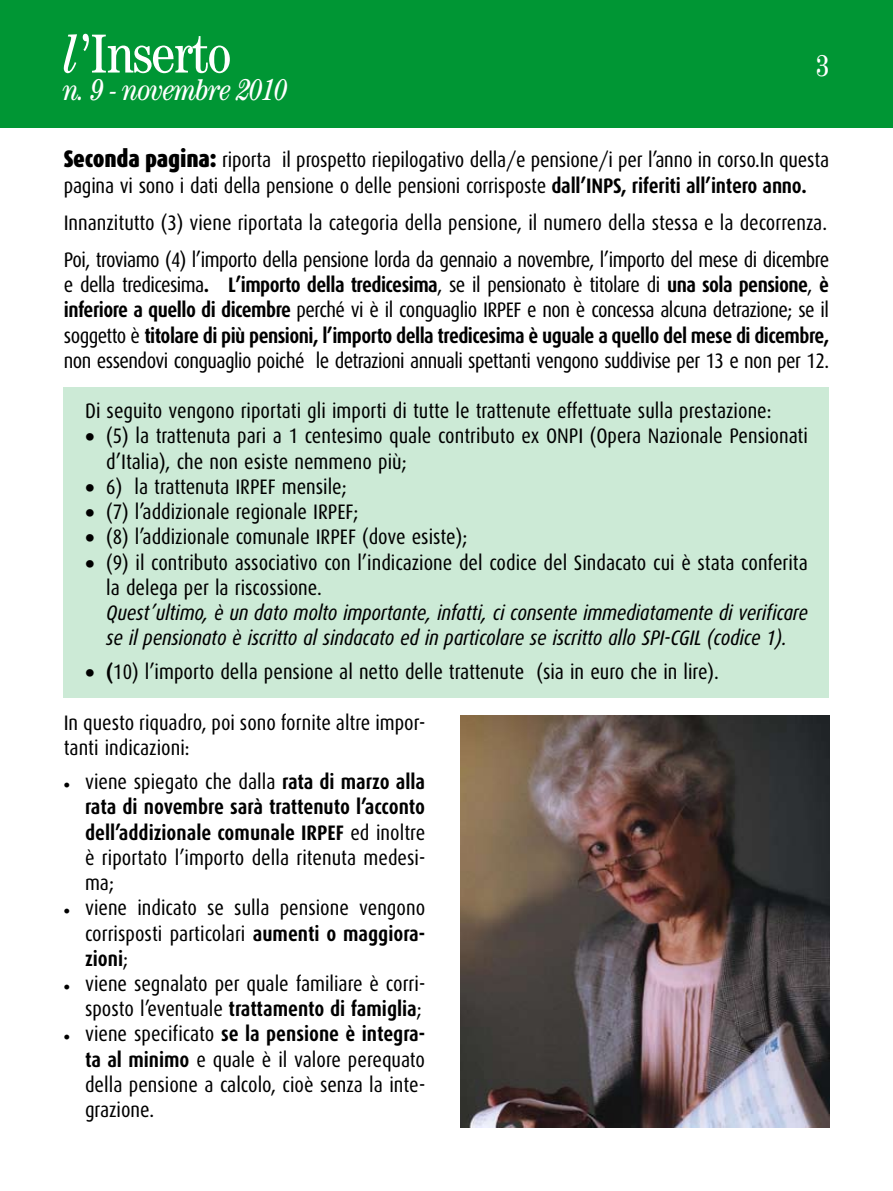
<style>
.page{position:relative;width:893px;height:1191px;background:#fff}
.page>*{position:absolute;margin:0;border:0;box-sizing:border-box;transform-origin:0 0}
.t1{font:condensed 55.05px "Century";letter-spacing:-.03em;color:#fff}
.t2{font:italic condensed 30px "Century";letter-spacing:-.03em;color:#fff}
.t3{font:condensed 30px "Century";color:#fff}
.t4{font:21px/25.2px "Dax Condensed";color:#000}
.t5{font:italic 21px/25.2px "Dax Condensed";letter-spacing:-.01em;color:#000}
.t6{font:700 21px/25.2px "Dax Condensed";color:#000;text-align:justify}
.s1{font-style:italic}
.s2{font-weight:900;font-size:24px}
.s3{font-weight:700}
.s4{font-weight:400}
</style>
<div class="page">
<div style="left:64px;top:387px;width:765px;height:310px;background:#ccead6"></div>
<div style="left:0;top:0;width:893px;height:128px;background:#009634"></div>
<img style="left:461px;top:716px;width:368px;height:411px">
<h1 class="t1" style="left:64px;top:21px;width:169px"><span class="s1">l</span>’Inserto</h1>
<h2 class="t2" style="left:64px;top:72px;width:226px">n. 9 - novembre 2010</h2>
<h2 class="t3" style="left:816px;top:48px;width:15px">3</h2>
<p class="t4" style="left:64px;top:148px;width:767px"><span class="s2">Seconda pagina:</span> riporta il prospetto riepilogativo della/e pensione/i per l’anno in corso.In questa pagina vi sono i dati della pensione o delle pensioni corrisposte <span class="s3">dall’INPS, riferiti all’intero anno.</span></p>
<p class="t4" style="left:64px;top:204px;width:767px;line-height:37.2px">Innanzitutto (3) viene riportata la categoria della pensione, il numero della stessa e la decorrenza.<br>Poi, troviamo (4) l’importo della pensione lorda da gennaio a novembre, l’importo del mese di dicembre</p>
<p class="t4" style="left:64px;top:273px;width:767px;text-align:justify">e della tredicesima<span class="s3">. L’importo della tredicesima</span>, se il pensionato è titolare di <span class="s3">una sola pensione</span>, <span class="s3">è inferiore a quello di dicembre</span> perché vi è il conguaglio IRPEF e non è concessa alcuna detrazione; se il soggetto è <span class="s3">titolare di più pensioni, l’importo della tredicesima è uguale a quello del mese di dicembre, </span>non essendovi conguaglio poiché le detrazioni annuali spettanti vengono suddivise per 13 e non per 12.</p>
<p class="t4" style="left:85px;top:399px;width:688px">Di seguito vengono riportati gli importi di tutte le trattenute effettuate sulla prestazione:</p>
<p class="t4" style="left:106px;top:424px;width:703px;text-indent:-21px">• (5) la trattenuta pari a 1 centesimo quale contributo ex ONPI (Opera Nazionale Pensionati d’Italia), che non esiste nemmeno più;</p>
<p class="t4" style="left:85px;top:474px;width:263px">• 6) la trattenuta IRPEF mensile;</p>
<p class="t4" style="left:85px;top:499px;width:275px">• (7) l’addizionale regionale IRPEF;</p>
<p class="t4" style="left:85px;top:525px;width:384px">• (8) l’addizionale comunale IRPEF (dove esiste);</p>
<p class="t4" style="left:106px;top:550px;width:703px;text-indent:-21px">• (9) il contributo associativo con l’indicazione del codice del Sindacato cui è stata conferita la delega per la riscossione.</p>
<p class="t5" style="left:106px;top:600px;width:703px">Quest’ultimo, è un dato molto importante, infatti, ci consente immediatamente di verificare se il pensionato è iscritto al sindacato ed in particolare se iscritto allo SPI-CGIL (codice 1).</p>
<p class="t4" style="left:85px;top:660px;width:635px">• <span class="s3">(</span>10) l’importo della pensione al netto delle trattenute (sia in euro che in lire).</p>
<p class="t4" style="left:64px;top:710px;width:363px">In questo riquadro, poi sono fornite altre impor&shy;tanti indicazioni:</p>
<p class="t6" style="left:85px;top:769px;width:342px;text-indent:-21px">• <span class="s4">viene spiegato che dalla</span> rata di marzo alla rata di novembre sarà trattenuto l’acconto dell’addizionale comunale IRPEF <span class="s4">ed inoltre è riportato l’importo della ritenuta medesi&shy;ma;</span></p>
<p class="t4" style="left:85px;top:895px;width:342px;text-align:justify;text-indent:-21px">• viene indicato se sulla pensione vengono corrisposti particolari <span class="s3">aumenti o maggiora&shy;zioni</span>;</p>
<p class="t4" style="left:64px;top:971px;width:363px;text-align:right">• viene segnalato per quale familiare è corri&shy;sposto l’eventuale <span class="s3">trattamento di famiglia</span>;</p>
<p class="t4" style="left:85px;top:1021px;width:342px;text-align:justify;text-indent:-21px">• viene specificato <span class="s3">se la pensione è integra&shy;ta al minimo</span> e quale è il valore perequato della pensione a calcolo, cioè senza la inte&shy;grazione.</p>
</div>
